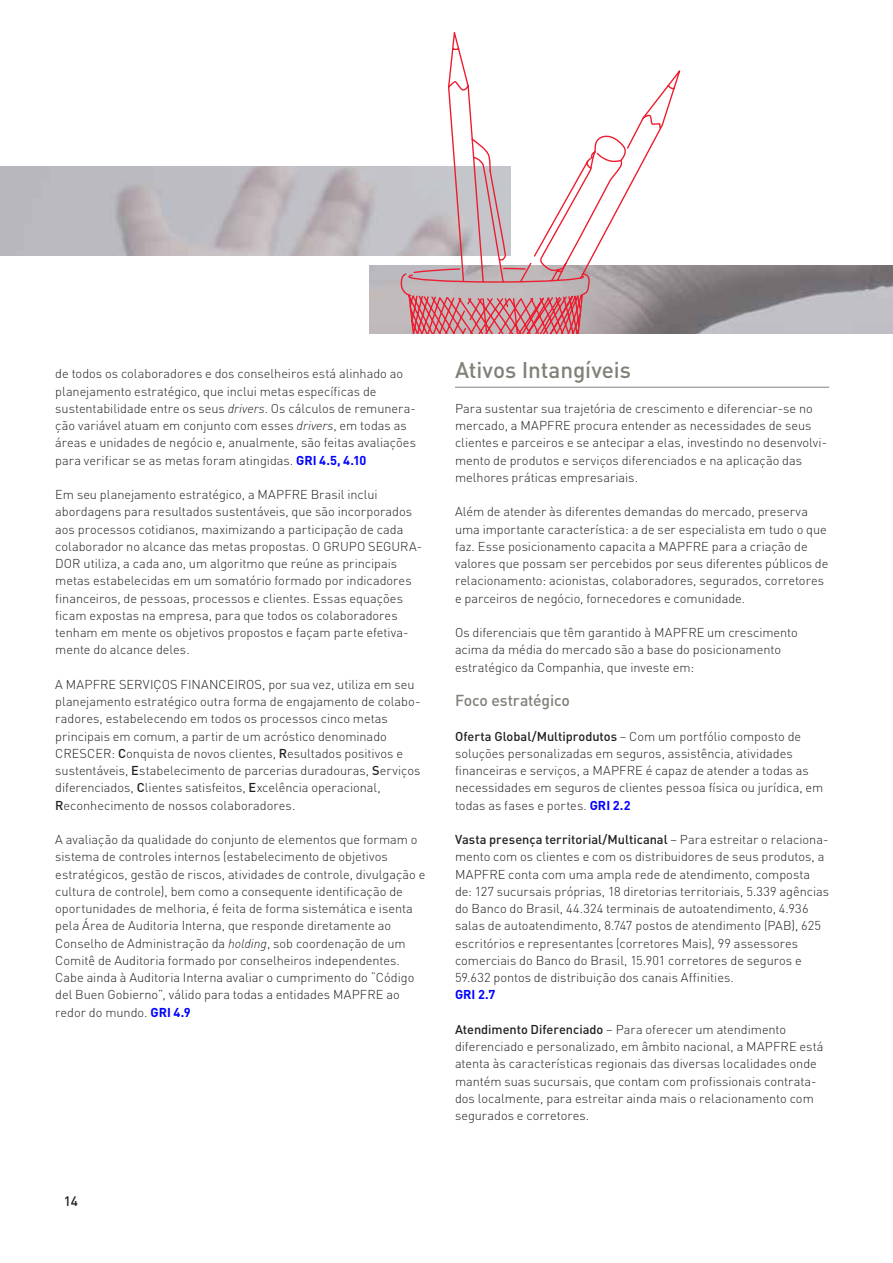
<style>
.page{position:relative;width:893px;height:1263px;background:#fff}
.page>*{position:absolute;margin:0;border:0;box-sizing:border-box;transform-origin:0 0}
.t1{font:500 22.5px "DIN";letter-spacing:-.005em;color:#818179}
.t2{font:500 15.75px "DIN";letter-spacing:-.015em;color:#818179}
.t3{font:500 13.5px "DIN";color:#231f20}
.t4{font:300 12.75px/17.2px "DIN";color:#231f20}
.t5{font:700 12.75px "DIN";color:#00f}
.s1{font-style:italic}
.s2{font-weight:700;color:#00f}
.s3{font-weight:500}
</style>
<div class="page">
<img style="left:370px;top:265px;width:523px;height:69px">
<svg style="left:401px;top:32px;width:279px;height:302px"></svg>
<hr style="left:455px;top:387px;width:374px;height:1px;background:#818179">
<p class="t4" style="left:55px;top:365px;width:362px">de todos os colaboradores e dos conselheiros está alinhado ao planejamento estratégico, que inclui metas específicas de sustentabilidade entre os seus <span class="s1">drivers</span>. Os cálculos de remunera&shy;ção variável atuam em conjunto com esses <span class="s1">drivers</span>, em todas as áreas e unidades de negócio e, anualmente, são feitas avaliações para verificar se as metas foram atingidas. <span class="s2">GRI 4.5, 4.10</span></p>
<p class="t4" style="left:55px;top:486px;width:368px">Em seu planejamento estratégico, a MAPFRE Brasil inclui abordagens para resultados sustentáveis, que são incorporados aos processos cotidianos, maximizando a participação de cada colaborador no alcance das metas propostas. O GRUPO SEGURA-DOR utiliza, a cada ano, um algoritmo que reúne as principais metas estabelecidas em um somatório formado por indicadores financeiros, de pessoas, processos e clientes. Essas equações ficam expostas na empresa, para que todos os colaboradores tenham em mente os objetivos propostos e façam parte efetiva&shy;mente do alcance deles.</p>
<p class="t4" style="left:55px;top:675px;width:367px">A MAPFRE SERVIÇOS FINANCEIROS, por sua vez, utiliza em seu planejamento estratégico outra forma de engajamento de colabo&shy;radores, estabelecendo em todos os processos cinco metas principais em comum, a partir de um acróstico denominado CRESCER: <span class="s3">C</span>onquista de novos clientes, <span class="s3">R</span>esultados positivos e sustentáveis, <span class="s3">E</span>stabelecimento de parcerias duradouras, <span class="s3">S</span>erviços diferenciados, <span class="s3">C</span>lientes satisfeitos, <span class="s3">E</span>xcelência operacional, <span class="s3">R</span>econhecimento de nossos colaboradores.</p>
<p class="t4" style="left:55px;top:831px;width:372px">A avaliação da qualidade do conjunto de elementos que formam o sistema de controles internos (estabelecimento de objetivos estratégicos, gestão de riscos, atividades de controle, divulgação e cultura de controle), bem como a consequente identificação de oportunidades de melhoria, é feita de forma sistemática e isenta pela Área de Auditoria Interna, que responde diretamente ao Conselho de Administração da <span class="s1">holding</span>, sob coordenação de um Comitê de Auditoria formado por conselheiros independentes.<br>Cabe ainda à Auditoria Interna avaliar o cumprimento do “Código del Buen Gobierno”, válido para todas a entidades MAPFRE ao redor do mundo. <span class="s2">GRI 4.9</span></p>
<p class="t3" style="left:64px;top:1192px;width:16px">14</p>
<h1 class="t1" style="left:455px;top:356px;width:177px">Ativos Intangíveis</h1>
<p class="t4" style="left:455px;top:399px;width:374px">Para sustentar sua trajetória de crescimento e diferenciar-se no mercado, a MAPFRE procura entender as necessidades de seus clientes e parceiros e se antecipar a elas, investindo no desenvolvi&shy;mento de produtos e serviços diferenciados e na aplicação das melhores práticas empresariais.</p>
<p class="t4" style="left:455px;top:503px;width:375px">Além de atender às diferentes demandas do mercado, preserva uma importante característica: a de ser especialista em tudo o que faz. Esse posicionamento capacita a MAPFRE para a criação de valores que possam ser percebidos por seus diferentes públicos de relacionamento: acionistas, colaboradores, segurados, corretores e parceiros de negócio, fornecedores e comunidade.</p>
<p class="t4" style="left:455px;top:624px;width:344px">Os diferenciais que têm garantido à MAPFRE um crescimento acima da média do mercado são a base do posicionamento estratégico da Companhia, que investe em:</p>
<p class="t2" style="left:455px;top:690px;width:116px">Foco estratégico</p>
<p class="t4" style="left:455px;top:727px;width:370px"><span class="s3">Oferta Global/Multiprodutos</span> – Com um portfólio composto de soluções personalizadas em seguros, assistência, atividades financeiras e serviços, a MAPFRE é capaz de atender a todas as necessidades em seguros de clientes pessoa física ou jurídica, em todas as fases e portes. <span class="s2">GRI 2.2</span></p>
<p class="t4" style="left:455px;top:831px;width:376px"><span class="s3">Vasta presença territorial/Multicanal</span> – Para estreitar o relaciona&shy;mento com os clientes e com os distribuidores de seus produtos, a MAPFRE conta com uma ampla rede de atendimento, composta de: 127 sucursais próprias, 18 diretorias territoriais, 5.339 agências do Banco do Brasil, 44.324 terminais de autoatendimento, 4.936 salas de autoatendimento, 8.747 postos de atendimento (PAB), 625 escritórios e representantes (corretores Mais), 99 assessores comerciais do Banco do Brasil, 15.901 corretores de seguros e 59.632 pontos de distribuição dos canais Affinities.</p>
<p class="t5" style="left:455px;top:986px;width:42px">GRI 2.7</p>
<p class="t4" style="left:455px;top:1020px;width:370px"><span class="s3">Atendimento Diferenciado</span> – Para oferecer um atendimento diferenciado e personalizado, em âmbito nacional, a MAPFRE está atenta às características regionais das diversas localidades onde mantém suas sucursais, que contam com profissionais contrata&shy;dos localmente, para estreitar ainda mais o relacionamento com segurados e corretores.</p>
</div>
